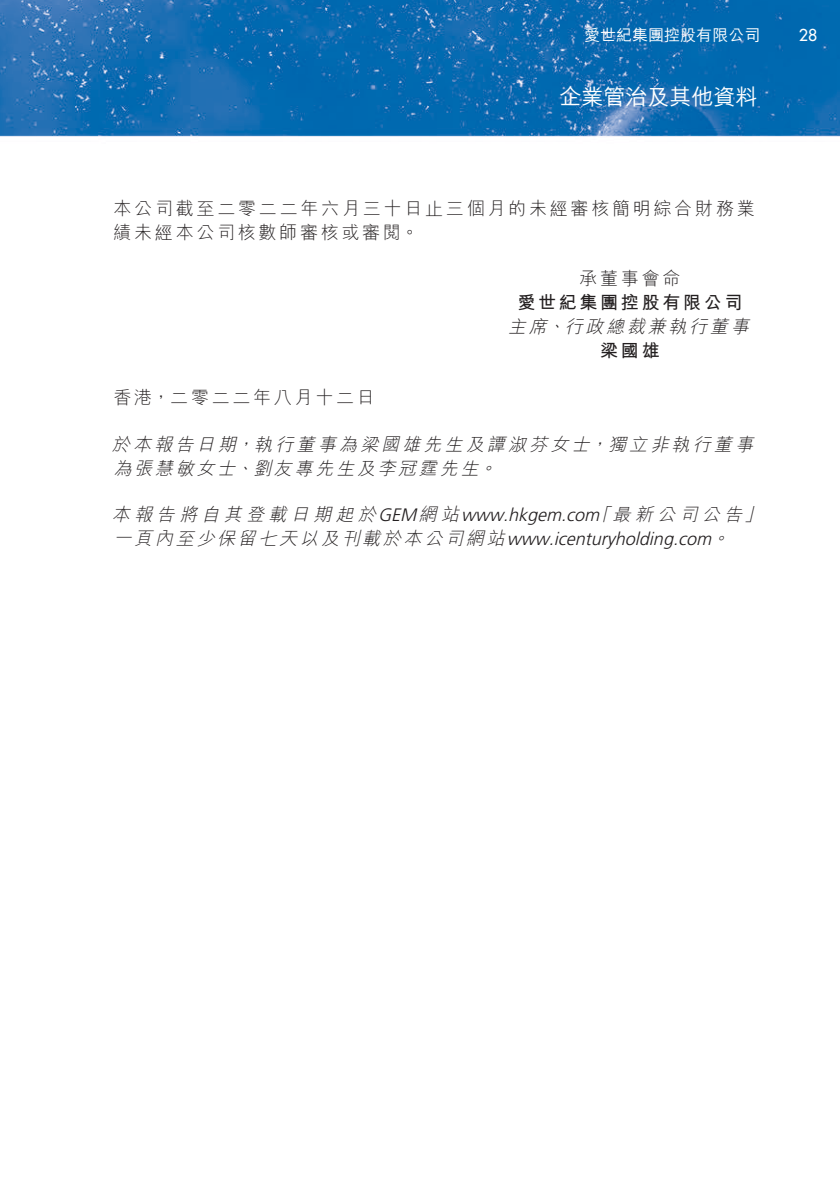
<style>
.page{position:relative;width:840px;height:1191px;background:#fff}
.page>*{position:absolute;margin:0;border:0;box-sizing:border-box;transform-origin:0 0}
.t1{font:500 22px "M Hei HK";color:#fff}
._00_Body_text{font:italic 300 18px/24px "M Hei HK";color:#231f20}
._00_Body_text-2{font:300 18px/24px "M Hei HK";letter-spacing:.155em;color:#231f20}
._00_Body_text-3{font:700 18px/24px "M Hei HK";letter-spacing:.15em;color:#231f20;text-align:center}
.t2{font:500 16px "M Hei HK";color:#fff}
.t3{font:500 16px "Futura Std";color:#fff}
.s1{font-weight:300}
.s2{font-weight:300;font-style:italic}
.s3{font-family:"Frutiger LT Std"}
</style>
<div class="page">
<img style="left:0;top:0;width:839px;height:137px">
<p class="t2" style="left:584px;top:23px;width:177px">愛世紀集團控股有限公司</p>
<p class="t3" style="left:798px;top:25px;width:20px">28</p>
<p class="t1" style="left:559px;top:81px;width:199px">企業管治及其他資料</p>
<p class="_00_Body_text-2" style="left:113px;top:196px;width:642px">本公司截至二零二二年六月三十日止三個月的未經審核簡明綜合財務業績未經本公司核數師審核或審閱。</p>
<p class="_00_Body_text-3" style="left:508px;top:265px;width:246px"><span class="s1">承董事會命<br></span>愛世紀集團控股有限公司<span class="s2">主席、行政總裁兼執行董事</span>梁國雄</p>
<p class="_00_Body_text-2" style="left:113px;top:385px;width:262px">香港，二零二二年八月十二日</p>
<p class="_00_Body_text" style="left:112px;top:432px;width:646px">於本報告日期，執行董事為梁國雄先生及譚淑芬女士，獨立非執行董事為張慧敏女士、劉友專先生及李冠霆先生。</p>
<p class="_00_Body_text" style="left:112px;top:502px;width:655px">本報告將自其登載日期起於<span class="s3">GEM</span>網站<span class="s3">www.hkgem.com</span>「最新公司公告」一頁內至少保留七天以及刊載於本公司網站<span class="s3">www.icenturyholding.com</span>。</p>
</div>
